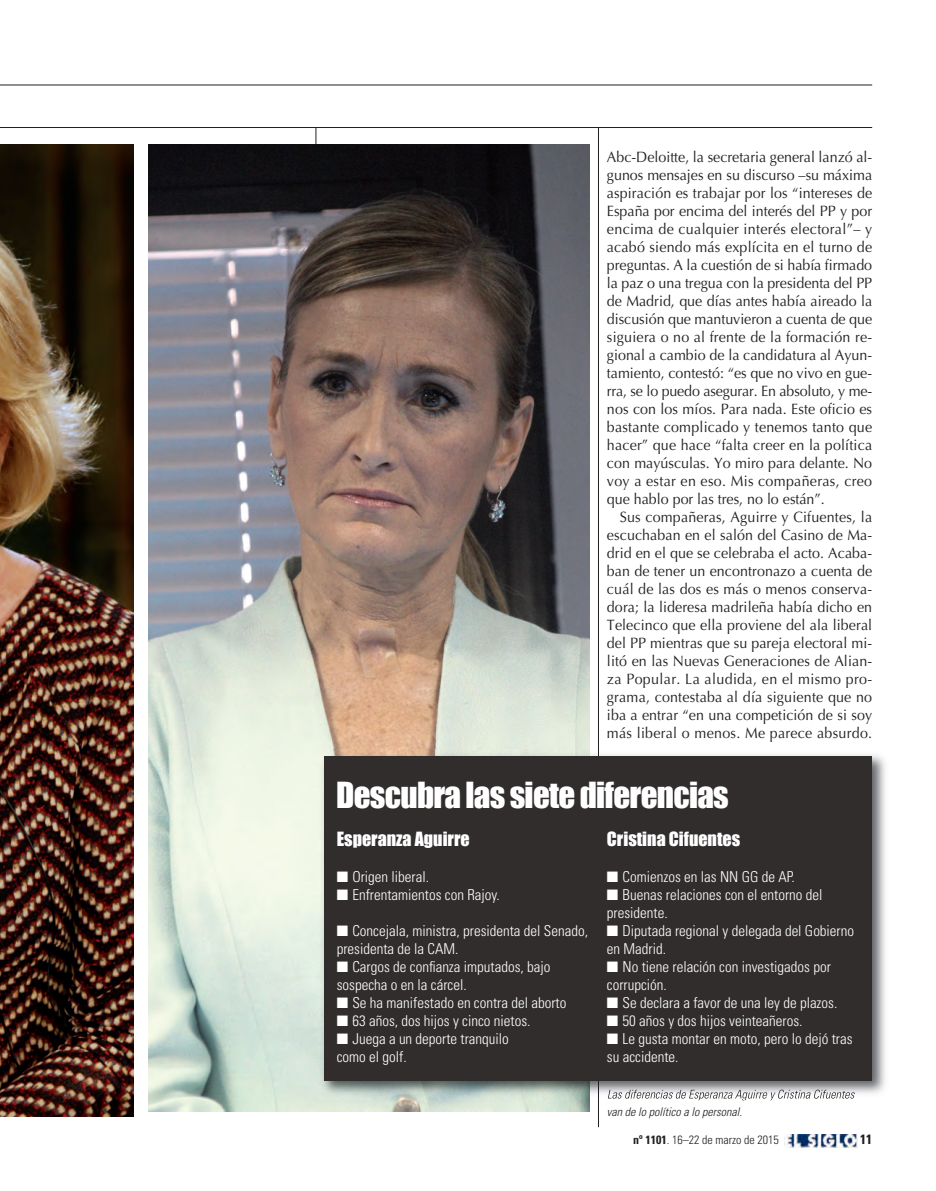
<style>
.page{position:relative;width:936px;height:1191px;background:#fff}
.page>*{position:absolute;margin:0;border:0;box-sizing:border-box;transform-origin:0 0}
.t1{font:33px "Impact";letter-spacing:-.02em;color:#fff}
.t2{font:18px "Impact";color:#fff}
.t3{font:15px "Optima LT Std";letter-spacing:.005em;color:#231f20;scale:.95 1}
.t4{font:300 condensed 15px/18px "Univers LT Std";color:#fff}
.t5{font:15px "Optima LT Std";letter-spacing:.025em;color:#231f20;scale:.95 1}
.t6{font:700 condensed 13.5px "Univers LT Std";color:#231f20}
.t7{font:italic 300 condensed 12px "Univers LT Std";color:#231f20}
.t8{font:300 condensed 12px "Univers LT Std";color:#231f20}
.s1{font-weight:700}
</style>
<div class="page">
<hr style="left:315px;top:128px;width:1px;height:582px;background:#231f20">
<hr style="left:598px;top:128px;width:1px;height:999px;background:#231f20">
<img style="left:784px;top:1135px;width:73px;height:12px">
<hr style="left:0;top:85px;width:872px;height:1px;background:#231f20">
<hr style="left:0;top:127px;width:872px;height:1px;background:#231f20">
<img style="left:149px;top:144px;width:441px;height:967px">
<img style="left:0;top:144px;width:133px;height:972px">
<img style="left:318px;top:750px;width:568px;height:349px">
<img style="left:598px;top:750px;width:1px;height:349px">
<img style="left:607px;top:1089px;width:74px;height:9px">
<div style="left:325px;top:756px;width:547px;height:324px;background:#312d2d"></div>
<p class="t3" style="left:607px;top:151px;width:280px">Abc-Deloitte, la secretaria general lanzó al-</p>
<p class="t3" style="left:607px;top:169px;width:280px">gunos mensajes en su discurso –su máxima</p>
<p class="t3" style="left:607px;top:187px;width:281px">aspiración es trabajar por los “intereses de</p>
<p class="t3" style="left:607px;top:205px;width:280px">España por encima del interés del PP y por</p>
<p class="t5" style="left:607px;top:223px;width:281px">encima de cualquier interés electoral”– y</p>
<p class="t3" style="left:607px;top:241px;width:280px">acabó siendo más explícita en el turno de</p>
<p class="t3" style="left:607px;top:259px;width:281px">preguntas. A la cuestión de si había firmado</p>
<p class="t3" style="left:607px;top:277px;width:280px">la paz o una tregua con la presidenta del PP</p>
<p class="t3" style="left:607px;top:295px;width:280px">de Madrid, que días antes había aireado la</p>
<p class="t3" style="left:607px;top:313px;width:280px">discusión que mantuvieron a cuenta de que</p>
<p class="t3" style="left:607px;top:331px;width:281px">siguiera o no al frente de la formación re-</p>
<p class="t3" style="left:607px;top:349px;width:280px">gional a cambio de la candidatura al Ayun-</p>
<p class="t3" style="left:607px;top:367px;width:280px">tamiento, contestó: “es que no vivo en gue-</p>
<p class="t3" style="left:607px;top:385px;width:281px">rra, se lo puedo asegurar. En absoluto, y me-</p>
<p class="t3" style="left:607px;top:403px;width:280px">nos con los míos. Para nada. Este oficio es</p>
<p class="t3" style="left:607px;top:421px;width:280px">bastante complicado y tenemos tanto que</p>
<p class="t3" style="left:607px;top:439px;width:281px">hacer” que hace “falta creer en la política</p>
<p class="t3" style="left:607px;top:457px;width:281px">con mayúsculas. Yo miro para delante. No</p>
<p class="t3" style="left:607px;top:475px;width:280px">voy a estar en eso. Mis compañeras, creo</p>
<p class="t3" style="left:607px;top:493px;width:231px">que hablo por las tres, no lo están”.</p>
<p class="t3" style="left:619px;top:511px;width:267px">Sus compañeras, Aguirre y Cifuentes, la</p>
<p class="t3" style="left:607px;top:529px;width:280px">escuchaban en el salón del Casino de Ma-</p>
<p class="t3" style="left:607px;top:547px;width:280px">drid en el que se celebraba el acto. Acaba-</p>
<p class="t3" style="left:607px;top:565px;width:280px">ban de tener un encontronazo a cuenta de</p>
<p class="t3" style="left:607px;top:583px;width:280px">cuál de las dos es más o menos conserva-</p>
<p class="t3" style="left:607px;top:601px;width:280px">dora; la lideresa madrileña había dicho en</p>
<p class="t3" style="left:607px;top:619px;width:281px">Telecinco que ella proviene del ala liberal</p>
<p class="t3" style="left:607px;top:637px;width:280px">del PP mientras que su pareja electoral mi-</p>
<p class="t3" style="left:607px;top:655px;width:280px">litó en las Nuevas Generaciones de Alian-</p>
<p class="t5" style="left:607px;top:673px;width:280px">za Popular. La aludida, en el mismo pro-</p>
<p class="t3" style="left:607px;top:691px;width:280px">grama, contestaba al día siguiente que no</p>
<p class="t3" style="left:607px;top:709px;width:280px">iba a entrar “en una competición de si soy</p>
<p class="t3" style="left:607px;top:727px;width:280px">más liberal o menos. Me parece absurdo.</p>
<p class="t1" style="left:336px;top:769px;width:394px">Descubra las siete diferencias</p>
<p class="t2" style="left:337px;top:825px;width:134px">Esperanza Aguirre</p>
<p class="t4" style="left:337px;top:869px;width:94px">■ Origen liberal.</p>
<p class="t4" style="left:337px;top:887px;width:165px">■ Enfrentamientos con Rajoy.</p>
<p class="t4" style="left:337px;top:923px;width:253px">■ Concejala, ministra, presidenta del Senado, presidenta de la CAM.</p>
<p class="t4" style="left:337px;top:959px;width:215px">■ Cargos de confianza imputados, bajo sospecha o en la cárcel.</p>
<p class="t4" style="left:337px;top:995px;width:231px">■ Se ha manifestado en contra del aborto</p>
<p class="t4" style="left:337px;top:1013px;width:195px">■ 63 años, dos hijos y cinco nietos.</p>
<p class="t4" style="left:337px;top:1031px;width:174px">■ Juega a un deporte tranquilo como el golf.</p>
<p class="t2" style="left:607px;top:825px;width:135px">Cristina Cifuentes</p>
<p class="t4" style="left:607px;top:869px;width:189px">■ Comienzos en las NN GG de AP.</p>
<p class="t4" style="left:607px;top:887px;width:217px">■ Buenas relaciones con el entorno del presidente.</p>
<p class="t4" style="left:607px;top:923px;width:249px">■ Diputada regional y delegada del Gobierno en Madrid.</p>
<p class="t4" style="left:607px;top:959px;width:225px">■ No tiene relación con investigados por corrupción.</p>
<p class="t4" style="left:607px;top:995px;width:232px">■ Se declara a favor de una ley de plazos.</p>
<p class="t4" style="left:607px;top:1013px;width:197px">■ 50 años y dos hijos veinteañeros.</p>
<p class="t4" style="left:607px;top:1031px;width:247px">■ Le gusta montar en moto, pero lo dejó tras su accidente.</p>
<p class="t7" style="left:607px;top:1106px;width:137px">van de lo político a lo personal.</p>
<p class="t8" style="left:633px;top:1134px;width:147px"><span class="s1">nº 1101</span>. 16–22 de marzo de 2015</p>
<p class="t6" style="left:860px;top:1131px;width:13px">11</p>
</div>
